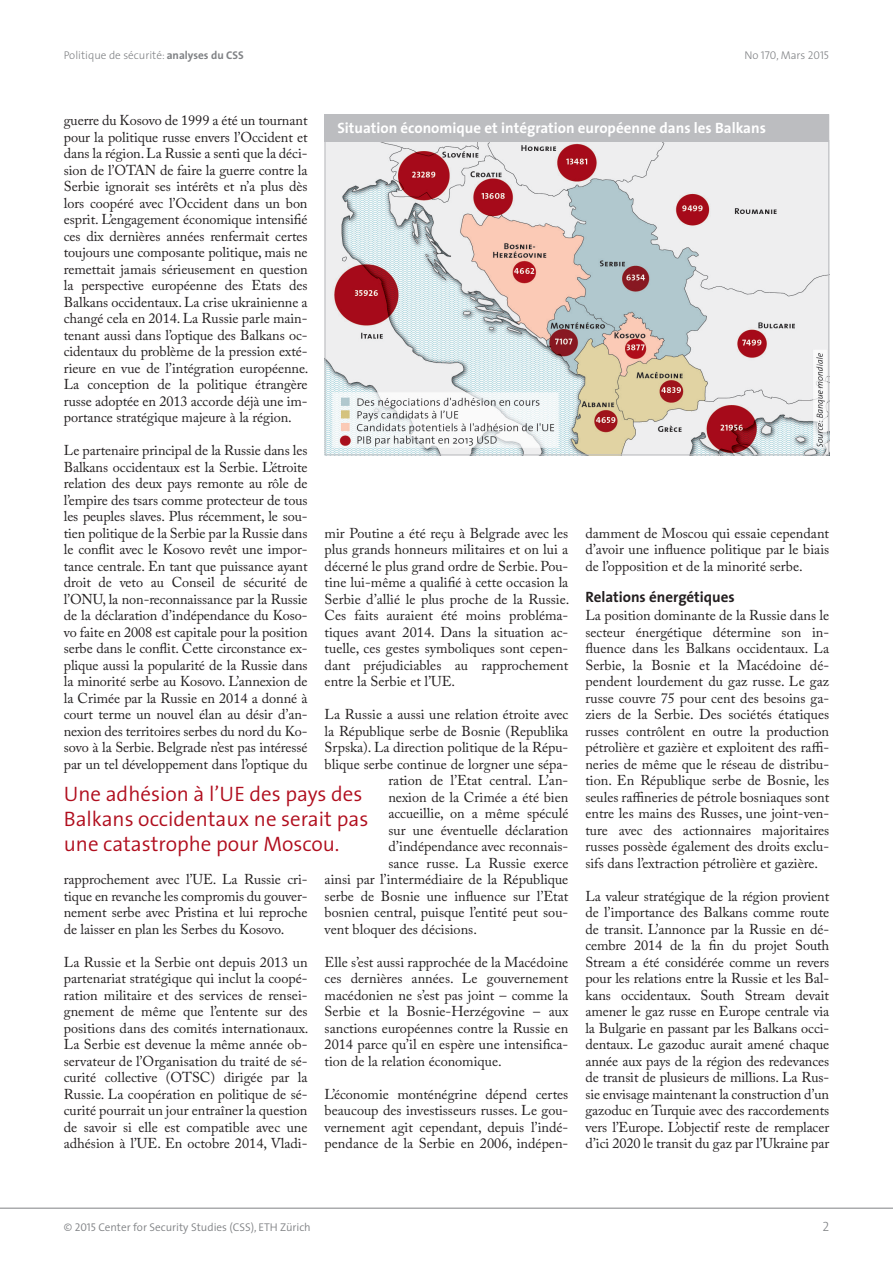
<style>
.page{position:relative;width:893px;height:1263px;background:#fff}
.page>*{position:absolute;margin:0;border:0;box-sizing:border-box;transform-origin:0 0}
.Quote_f{font:300 21px/24.8px "The Sans";color:#b00d1d}
.Boxtitel_f{font:700 15px "The Sans";color:#fff}
.Lauftext_Titel_f{font:700 15px "The Sans";color:#231f20}
.Text_f{font:14.25px/16.5px "Adobe Caslon Pro";color:#231f20;text-align:justify}
.t1{font:13.5px "The Sans Light Caps";color:#808285}
.t2{font:300 11.25px "The Sans";color:#808285}
.t3{font:300 11.25px "The Sans";color:#808285}
.s1{font-weight:700}
.s2{font-family:"The Sans Light Caps";font-weight:400}
.s3{font-family:"The Sans Semi Light Caps";font-weight:400}
</style>
<div class="page">
<hr style="left:0;top:1208px;width:893px;height:1px;background:#808285">
<img style="left:327px;top:142px;width:500px;height:311px">
<div style="left:325px;top:114px;width:504px;height:28px;background:#bcbdc0"></div>
<p class="t2" style="left:64px;top:46px;width:182px">Politique de sécurité: <span class="s1">analyses du CSS</span></p>
<p class="t2" style="left:744px;top:46px;width:86px">No <span class="s2">170</span>, Mars <span class="s2">2015</span></p>
<p class="Text_f" style="left:64px;top:112px;width:246px">guerre du Kosovo de 1999 a été un tournant pour la politique russe envers l’Occident et dans la région. La Russie a senti que la déci&shy;sion de l’OTAN de faire la guerre contre la Serbie ignorait ses intérêts et n’a plus dès lors coopéré avec l’Occident dans un bon esprit. L’engagement économique intensifié ces dix dernières années renfermait certes toujours une composante politique, mais ne remettait jamais sérieusement en question la perspective européenne des Etats des Balkans occidentaux. La crise ukrainienne a changé cela en 2014. La Russie parle main&shy;tenant aussi dans l’optique des Balkans oc&shy;cidentaux du problème de la pression exté&shy;rieure en vue de l’intégration européenne.<br>La conception de la politique étrangère russe adoptée en 2013 accorde déjà une im&shy;portance stratégique majeure à la région.</p>
<p class="Text_f" style="left:64px;top:442px;width:245px">Le partenaire principal de la Russie dans les Balkans occidentaux est la Serbie. L’étroite relation des deux pays remonte au rôle de l’empire des tsars comme protecteur de tous les peuples slaves. Plus récemment, le sou&shy;tien politique de la Serbie par la Russie dans le conflit avec le Kosovo revêt une impor&shy;tance centrale. En tant que puissance ayant droit de veto au Conseil de sécurité de l’ONU, la non-reconnaissance par la Russie de la déclaration d’indépendance du Koso&shy;vo faite en 2008 est capitale pour la position serbe dans le conflit. Cette circonstance ex&shy;plique aussi la popularité de la Russie dans la minorité serbe au Kosovo. L’annexion de la Crimée par la Russie en 2014 a donné à court terme un nouvel élan au désir d’an&shy;nexion des territoires serbes du nord du Ko&shy;sovo à la Serbie. Belgrade n’est pas intéressé par un tel développement dans l’optique du</p>
<p class="Boxtitel_f" style="left:337px;top:116px;width:430px">Situation économique et intégration européenne dans les Balkans</p>
<p class="Text_f" style="left:325px;top:524px;width:246px">mir Poutine a été reçu à Belgrade avec les plus grands honneurs militaires et on lui a décerné le plus grand ordre de Serbie. Pou&shy;tine lui-même a qualifié à cette occasion la Serbie d’allié le plus proche de la Russie.<br>Ces faits auraient été moins probléma&shy;tiques avant 2014. Dans la situation ac&shy;tuelle, ces gestes symboliques sont cepen&shy;dant préjudiciables au rapprochement entre la Serbie et l’UE.</p>
<p class="Text_f" style="left:325px;top:706px;width:245px">La Russie a aussi une relation étroite avec</p>
<p class="Text_f" style="left:325px;top:722px;width:245px">la République serbe de Bosnie (Republika</p>
<p class="Text_f" style="left:325px;top:739px;width:245px">Srpska). La direction politique de la Répu-</p>
<p class="Text_f" style="left:325px;top:755px;width:245px">blique serbe continue de lorgner une sépa-</p>
<p class="Text_f" style="left:388px;top:772px;width:182px">ration de l’Etat central. L’an-</p>
<p class="Text_f" style="left:388px;top:788px;width:182px">nexion de la Crimée a été bien</p>
<p class="Text_f" style="left:388px;top:805px;width:182px">accueillie, on a même spéculé</p>
<p class="Text_f" style="left:388px;top:821px;width:182px">sur une éventuelle déclaration</p>
<p class="Text_f" style="left:388px;top:838px;width:182px">d’indépendance avec reconnais-</p>
<p class="Text_f" style="left:388px;top:854px;width:182px">sance russe. La Russie exerce</p>
<p class="Text_f" style="left:325px;top:871px;width:245px">ainsi par l’intermédiaire de la République</p>
<p class="Text_f" style="left:325px;top:887px;width:245px">serbe de Bosnie une influence sur l’Etat</p>
<p class="Text_f" style="left:325px;top:904px;width:245px">bosnien central, puisque l’entité peut sou-</p>
<p class="Text_f" style="left:325px;top:920px;width:154px">vent bloquer des décisions.</p>
<p class="Text_f" style="left:325px;top:953px;width:245px">Elle s’est aussi rapprochée de la Macédoine ces dernières années. Le gouvernement macédonien ne s’est pas joint – comme la Serbie et la Bosnie-Herzégovine – aux sanctions européennes contre la Russie en 2014 parce qu’il en espère une intensifica&shy;tion de la relation économique.</p>
<p class="Text_f" style="left:325px;top:1085px;width:245px">L’économie monténégrine dépend certes beaucoup des investisseurs russes. Le gou&shy;vernement agit cependant, depuis l’indé&shy;pendance de la Serbie en 2006, indépen-</p>
<p class="Text_f" style="left:585px;top:524px;width:245px">damment de Moscou qui essaie cependant d’avoir une influence politique par le biais de l’opposition et de la minorité serbe.</p>
<p class="Lauftext_Titel_f" style="left:585px;top:584px;width:151px">Relations énergétiques</p>
<p class="Text_f" style="left:585px;top:607px;width:245px">La position dominante de la Russie dans le secteur énergétique détermine son in&shy;fluence dans les Balkans occidentaux. La Serbie, la Bosnie et la Macédoine dé&shy;pendent lourdement du gaz russe. Le gaz russe couvre 75 pour cent des besoins ga&shy;ziers de la Serbie. Des sociétés étatiques russes contrôlent en outre la production pétrolière et gazière et exploitent des raffi&shy;neries de même que le réseau de distribu&shy;tion. En République serbe de Bosnie, les seules raffineries de pétrole bosniaques sont entre les mains des Russes, une joint-ven&shy;ture avec des actionnaires majoritaires russes possède également des droits exclu&shy;sifs dans l’extraction pétrolière et gazière.</p>
<p class="Text_f" style="left:585px;top:887px;width:245px">La valeur stratégique de la région provient de l’importance des Balkans comme route de transit. L’annonce par la Russie en dé&shy;cembre 2014 de la fin du projet South Stream a été considérée comme un revers pour les relations entre la Russie et les Bal&shy;kans occidentaux. South Stream devait amener le gaz russe en Europe centrale via la Bulgarie en passant par les Balkans occi&shy;dentaux. Le gazoduc aurait amené chaque année aux pays de la région des redevances de transit de plusieurs de millions. La Rus&shy;sie envisage maintenant la construction d’un gazoduc en Turquie avec des raccordements vers l’Europe. L’objectif reste de remplacer d’ici 2020 le transit du gaz par l’Ukraine par</p>
<p class="Quote_f" style="left:64px;top:781px;width:306px">Une adhésion à l’UE des pays des<br>Balkans occidentaux ne serait pas une catastrophe pour Moscou.</p>
<p class="Text_f" style="left:64px;top:871px;width:245px">rapprochement avec l’UE. La Russie cri&shy;tique en revanche les compromis du gouver&shy;nement serbe avec Pristina et lui reproche de laisser en plan les Serbes du Kosovo.</p>
<p class="Text_f" style="left:64px;top:953px;width:246px">La Russie et la Serbie ont depuis 2013 un partenariat stratégique qui inclut la coopé&shy;ration militaire et des services de rensei&shy;gnement de même que l’entente sur des positions dans des comités internationaux.<br>La Serbie est devenue la même année ob&shy;servateur de l’Organisation du traité de sé&shy;curité collective (OTSC) dirigée par la Russie. La coopération en politique de sé&shy;curité pourrait un jour entraîner la question de savoir si elle est compatible avec une adhésion à l’UE. En octobre 2014, Vladi-</p>
<p class="t3" style="left:64px;top:1217px;width:249px">© <span class="s3">2015</span> Center for Security Studies (CSS), ETH Zürich</p>
<p class="t1" style="left:822px;top:1215px;width:8px">2</p>
</div>
